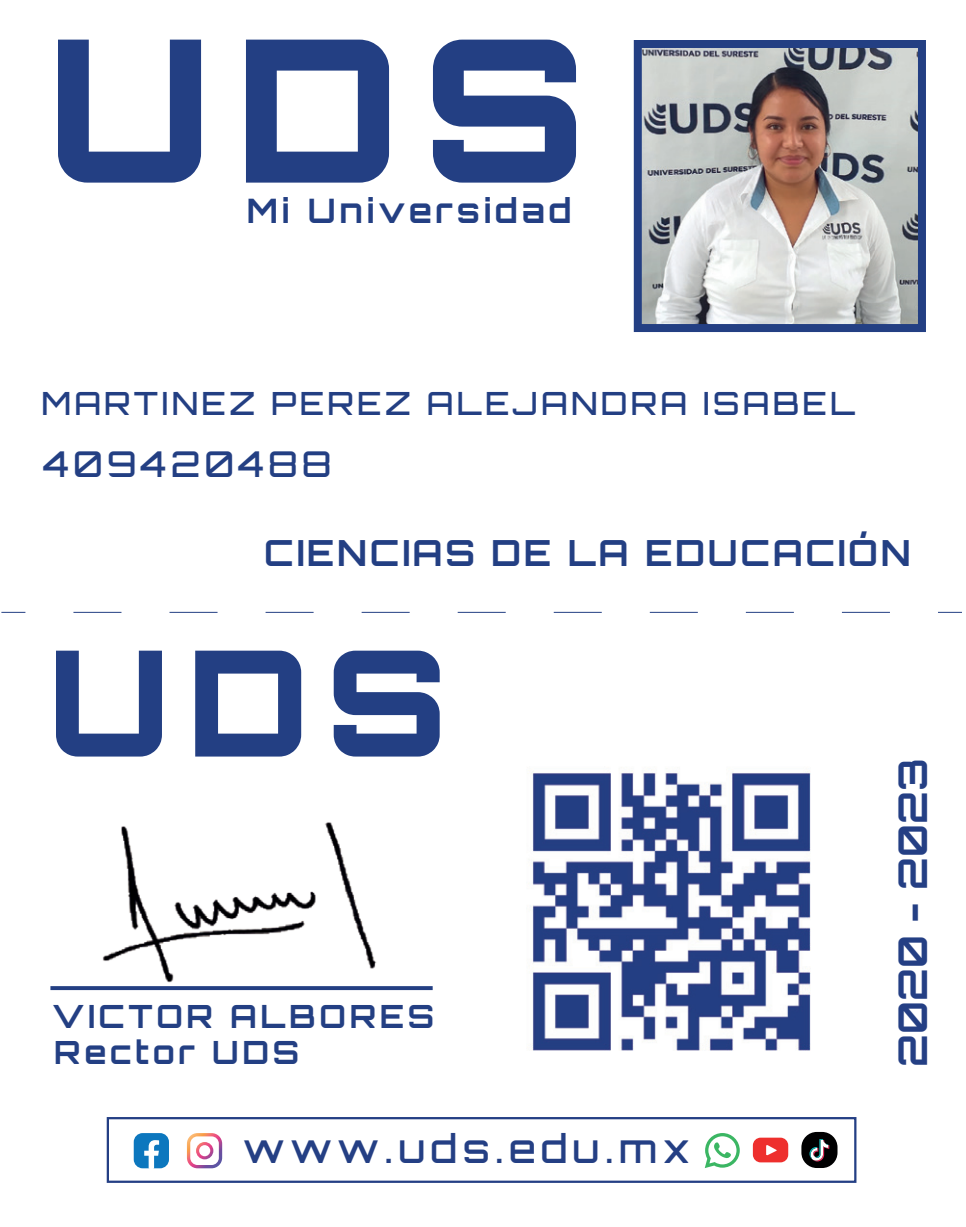
<style>
.page{position:relative;width:966px;height:1227px;background:#fff}
.page>*{position:absolute;margin:0;border:0;box-sizing:border-box;transform-origin:0 0}
.t1{font:700 39.6px "Orbitron";color:#243f84}
.t2{font:500 39.2px "Orbitron";letter-spacing:.135em;color:#243f84}
.t3{font:700 36px "Orbitron";letter-spacing:.075em;color:#233f83}
.t4{font:500 35.6px "Orbitron";letter-spacing:.115em;color:#233f83}
.t5{font:700 33.6px "Orbitron";letter-spacing:.115em;color:#233f83}
.t6{font:500 32px "Orbitron";letter-spacing:.1em;color:#233f83}
.t7{font:700 32px/36px "Orbitron";letter-spacing:.115em;color:#233f83}
</style>
<div class="page">
<img style="left:642px;top:49px;width:274px;height:274px">
<div style="left:633px;top:40px;width:292px;height:292px;border:8px solid #233f83"></div>
<svg style="left:58px;top:40px;width:143px;height:143px"></svg>
<svg style="left:246px;top:40px;width:143px;height:143px"></svg>
<svg style="left:433px;top:40px;width:143px;height:143px"></svg>
<svg style="left:56px;top:651px;width:106px;height:105px"></svg>
<svg style="left:195px;top:651px;width:106px;height:105px"></svg>
<svg style="left:334px;top:651px;width:105px;height:105px"></svg>
<div style="left:50px;top:986px;width:382px;height:4px;border:2px solid #233f83"></div>
<img style="left:94px;top:822px;width:288px;height:169px">
<img style="left:531px;top:770px;width:280px;height:281px">
<svg style="left:1px;top:612px;width:24px;height:1px"></svg>
<svg style="left:73px;top:612px;width:817px;height:1px"></svg>
<svg style="left:938px;top:612px;width:23px;height:1px"></svg>
<svg style="left:187px;top:1133px;width:35px;height:35px"></svg>
<svg style="left:704px;top:1133px;width:35px;height:35px"></svg>
<svg style="left:752px;top:1138px;width:36px;height:24px"></svg>
<div style="left:107px;top:1117px;width:749px;height:66px;border:2px solid #243f84"></div>
<div style="left:801px;top:1132px;width:36px;height:36px;background:#000001;border-radius:15px"></div>
<svg style="left:809px;top:1139px;width:20px;height:22px"></svg>
<svg style="left:134px;top:1133px;width:35px;height:35px"></svg>
<p class="t5" style="left:247px;top:191px;width:326px">Mi Universidad</p>
<p class="t6" style="left:41px;top:383px;width:815px">MARTINEZ PEREZ ALEJANDRA ISABEL</p>
<p class="t4" style="left:43px;top:442px;width:290px">409420488</p>
<p class="t3" style="left:264px;top:531px;width:648px">CIENCIAS DE LA EDUCACIÓN</p>
<p class="t7" style="left:52px;top:998px;width:383px">VICTOR ALBORES<br>Rector UDS</p>
<p class="t2" style="left:243px;top:1124px;width:448px">www.uds.edu.mx</p>
<p class="t1" style="left:888px;top:1067px;width:310px;rotate:-90deg">2020 - 2023</p>
</div>
